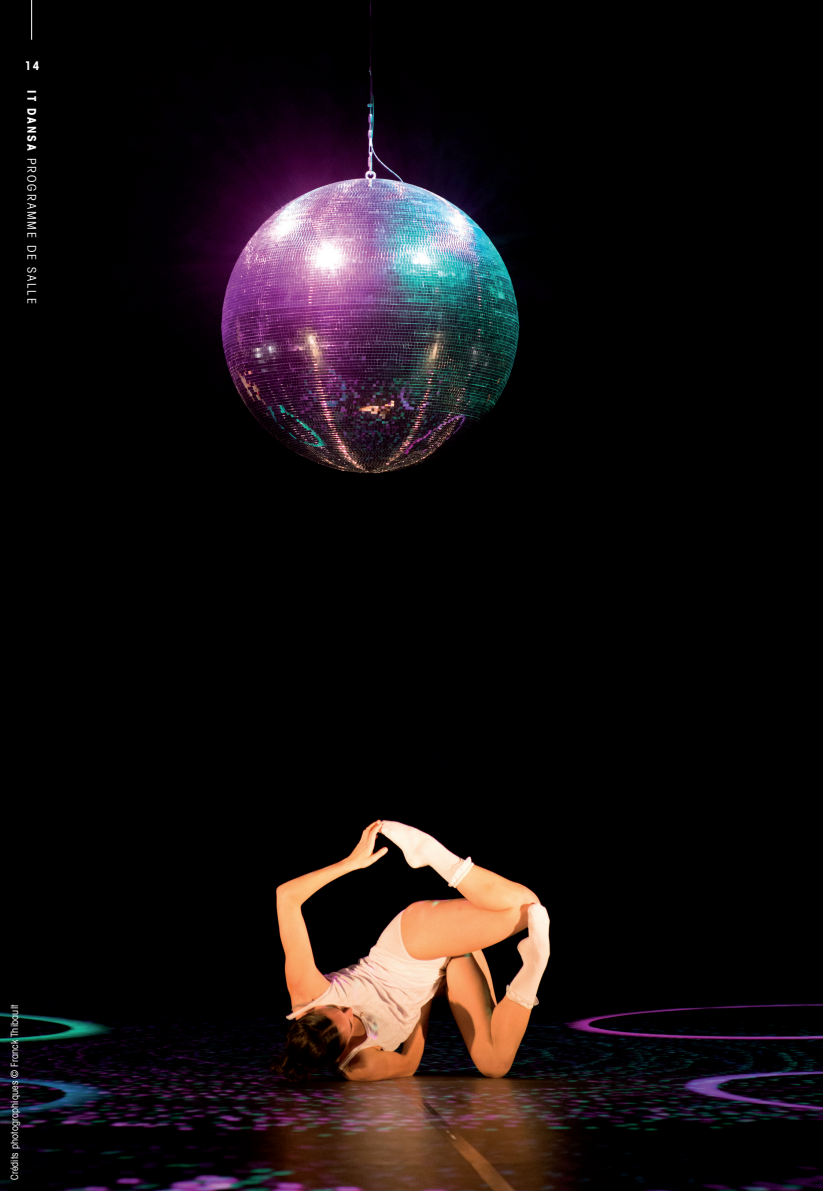
<style>
.page{position:relative;width:823px;height:1191px;background:#fff}
.page>*{position:absolute;margin:0;border:0;box-sizing:border-box;transform-origin:0 0}
.t1{font:condensed 12px "Avant Garde";letter-spacing:.165em;color:#fff}
.t2{font:700 condensed 12px "Avant Garde";color:#fff}
.t3{font:condensed 10px "Avant Garde";letter-spacing:.02em;color:#fff}
.s1{font-weight:700}
</style>
<div class="page">
<img style="left:0;top:0;width:822px;height:1191px">
<hr style="left:31px;top:0;width:1px;height:40px;background:#fff">
<p class="t2" style="left:25px;top:58px;width:16px">14</p>
<p class="t1" style="left:39px;top:90px;width:215px;rotate:90deg"><span class="s1">IT DANSA</span> PROGRAMME DE SALLE</p>
<p class="t3" style="left:8px;top:1180px;width:177px;rotate:-90deg">Crédits photographiques © Franck Thibault</p>
</div>
